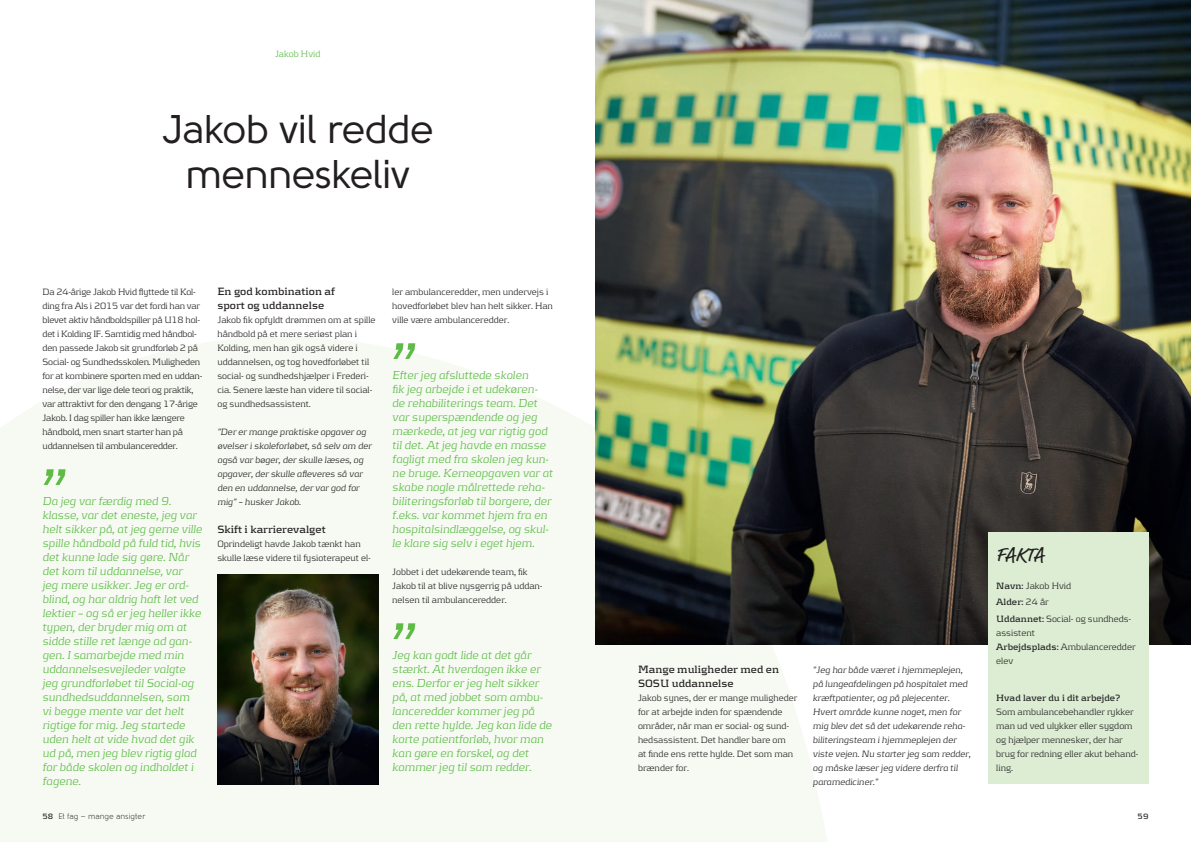
<style>
.page{position:relative;width:1191px;height:842px;background:#fff}
.page>*{position:absolute;margin:0;border:0;box-sizing:border-box;transform-origin:0 0}
.t1{font:italic 300 80px "Kontrapunkt";color:#5dbb46}
.t2{font:40px/45px "Solomon";letter-spacing:-.015em;color:#231f20;text-align:center}
.t3{font:20px "Market Pro";color:#231f20}
.t4{font:italic 300 12px/14px "Kontrapunkt";color:#5dbb46}
.t5{font:700 11px/14px "Kontrapunkt";color:#231f20}
.t6{font:300 9.5px/14px "Kontrapunkt";color:#231f20}
.t7{font:italic 300 9.5px/14px "Kontrapunkt";color:#231f20}
.t8{font:700 9.5px "Kontrapunkt";color:#231f20}
.t9{font:300 9.5px "Kontrapunkt";color:#5dbb46}
.t10{font:8px "Solomon";color:#231f20}
.t11{font:700 8px "Kontrapunkt";color:#231f20}
.s1{font-family:"Kontrapunkt";font-weight:700}
.s2{font-style:normal}
.s3{font-weight:700}
</style>
<div class="page">
<div style="left:0;top:337px;width:595px;height:505px;background:#f6faf3"></div>
<img style="left:217px;top:575px;width:161px;height:209px">
<svg style="left:595px;top:645px;width:554px;height:197px"></svg>
<img style="left:595px;top:0;width:596px;height:645px">
<div style="left:987px;top:533px;width:161px;height:251px;background:#dcedd4"></div>
<p class="t9" style="left:275px;top:48px;width:47px">Jakob Hvid</p>
<h2 class="t2" style="left:162px;top:107px;width:273px">Jakob vil redde menneskeliv</h2>
<p class="t6" style="left:43px;top:284px;width:161px">Da 24-årige Jakob Hvid flyttede til Kol&shy;ding fra Als i 2015 var det fordi han var blevet aktiv håndboldspiller på U18 hol&shy;det i Kolding IF. Samtidig med håndbol&shy;den passede Jakob sit grundforløb 2 på Social- og Sundhedsskolen. Muligheden for at kombinere sporten med en uddan&shy;nelse, der var lige dele teori og praktik, var attraktivt for den dengang 17-årige Jakob. I dag spiller han ikke længere håndbold, men snart starter han på uddannelsen til ambulanceredder.</p>
<h1 class="t1" style="left:36px;top:449px;width:29px">”</h1>
<p class="t4" style="left:43px;top:493px;width:161px">Da jeg var færdig med 9. klasse, var det eneste, jeg var helt sikker på, at jeg gerne ville spille håndbold på fuld tid, hvis det kunne lade sig gøre. Når det kom til uddannelse, var<br>jeg mere usikker. Jeg er ord&shy;blind, og har aldrig haft let ved lektier – og så er jeg heller ikke typen, der bryder mig om at sidde stille ret længe ad gan&shy;gen. I samarbejde med min uddannelsesvejleder valgte jeg grundforløbet til Social-og sundhedsuddannelsen, som<br>vi begge mente var det helt rigtige for mig. Jeg startede uden helt at vide hvad det gik ud på, men jeg blev rigtig glad for både skolen og indholdet i fagene.</p>
<p class="t10" style="left:43px;top:812px;width:104px"><span class="s1">58</span> Et fag – mange ansigter</p>
<p class="t5" style="left:217px;top:284px;width:119px">En god kombination af sport og uddannelse</p>
<p class="t6" style="left:217px;top:312px;width:160px">Jakob fik opfyldt drømmen om at spille håndbold på et mere seriøst plan i Kolding, men han gik også videre i uddannelsen, og tog hovedforløbet til social- og sundhedshjælper i Frederi&shy;cia. Senere læste han videre til social&shy;og sundhedsassistent.</p>
<p class="t7" style="left:217px;top:424px;width:156px">”Der er mange praktiske opgaver og øvelser i skoleforløbet, så selv om der også var bøger, der skulle læses, og opgaver, der skulle afleveres så var den en uddannelse, der var god for mig” – husker Jakob<span class="s2">.</span></p>
<p class="t5" style="left:217px;top:522px;width:110px">Skift i karrierevalget</p>
<p class="t6" style="left:217px;top:536px;width:155px">Oprindeligt havde Jakob tænkt han skulle læse videre til fysioterapeut el-</p>
<p class="t6" style="left:392px;top:284px;width:162px">ler ambulanceredder, men undervejs i hovedforløbet blev han helt sikker. Han ville være ambulanceredder.</p>
<h1 class="t1" style="left:385px;top:323px;width:29px">”</h1>
<p class="t4" style="left:392px;top:367px;width:162px">Efter jeg afsluttede skolen<br>fik jeg arbejde i et udekøren&shy;de rehabiliterings team. Det var superspændende og jeg mærkede, at jeg var rigtig god til det. At jeg havde en masse fagligt med fra skolen jeg kun&shy;ne bruge. Kerneopgaven var at skabe nogle målrettede reha&shy;biliteringsforløb til borgere, der f.eks. var kommet hjem fra en hospitalsindlæggelse, og skul&shy;le klare sig selv i eget hjem.</p>
<p class="t6" style="left:392px;top:564px;width:152px">Jobbet i det udekørende team, fik<br>Jakob til at blive nysgerrig på uddan&shy;nelsen til ambulanceredder.</p>
<h1 class="t1" style="left:385px;top:603px;width:29px">”</h1>
<p class="t4" style="left:392px;top:647px;width:161px">Jeg kan godt lide at det går stærkt. At hverdagen ikke er ens. Derfor er jeg helt sikker på, at med jobbet som ambu&shy;lanceredder kommer jeg på den rette hylde. Jeg kan lide de korte patientforløb, hvor man kan gøre en forskel, og det kommer jeg til som redder.</p>
<p class="t5" style="left:638px;top:662px;width:143px">Mange muligheder med en<br>SOSU uddannelse</p>
<p class="t6" style="left:638px;top:690px;width:161px">Jakob synes, der er mange muligheder for at arbejde inden for spændende områder, når man er social- og sund&shy;hedsassistent. Det handler bare om<br>at finde ens rette hylde. Det som man brænder for.</p>
<p class="t7" style="left:813px;top:662px;width:159px">”Jeg har både været i hjemmeplejen, på lungeafdelingen på hospitalet med kræftpatienter, og på plejecenter.<br>Hvert område kunne noget, men for mig blev det så det udekørende reha&shy;biliteringsteam i hjemmeplejen der viste vejen. Nu starter jeg som redder, og måske læser jeg videre derfra til paramediciner.”</p>
<h3 class="t3" style="left:996px;top:541px;width:49px">FAKTA</h3>
<p class="t6" style="left:996px;top:577px;width:136px;line-height:16.8px"><span class="s3">Navn:</span> Jakob Hvid<br><span class="s3">Alder:</span> 24 år<br><span class="s3">Uddannet:</span> Social- og sundheds-</p>
<p class="t6" style="left:996px;top:626px;width:141px">assistent<br><span class="s3">Arbejdsplads:</span> Ambulanceredder elev</p>
<p class="t8" style="left:996px;top:692px;width:126px">Hvad laver du i dit arbejde?</p>
<p class="t6" style="left:996px;top:704px;width:144px">Som ambulancebehandler rykker man ud ved ulykker eller sygdom og hjælper mennesker, der har brug for redning eller akut behand&shy;ling.</p>
<p class="t11" style="left:1137px;top:812px;width:12px">59</p>
</div>
